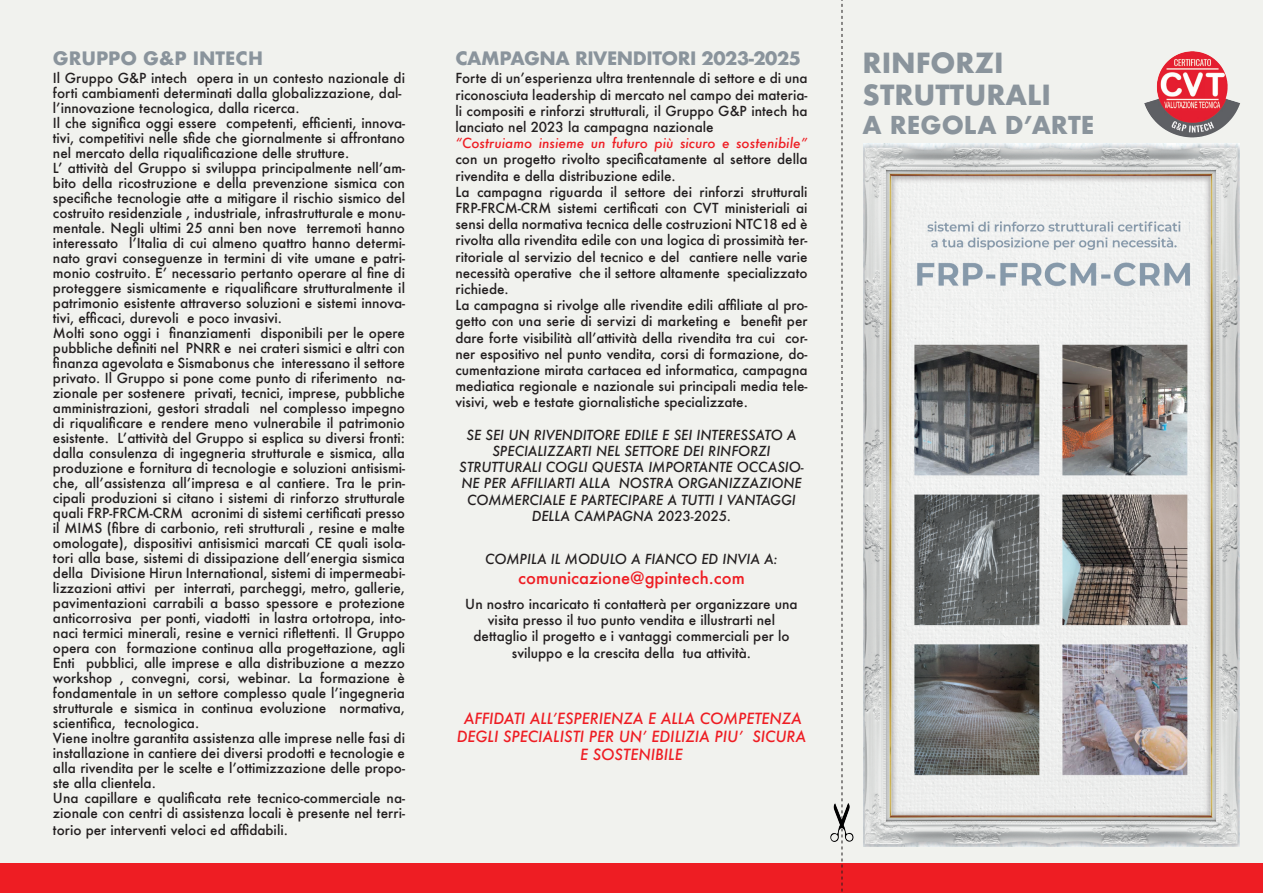
<style>
.page{position:relative;width:1263px;height:893px;background:#f1f2ee}
.page>*{position:absolute;margin:0;border:0;box-sizing:border-box;transform-origin:0 0}
.t1{font:700 27px "Futura";color:#8a949c}
.t2{font:700 24px "Futura";color:#8a949c}
.t3{font:700 18px "Futura";letter-spacing:-.025em;color:#8a949c}
.t4{font:700 18px "Futura";color:#8a949c}
.t5{font:500 16.5px "Futura";color:#ee1d23}
.t6{font:italic 500 15px "Futura";color:#ee1d23}
.t7{font:500 13.5px/15px "Futura";color:#231f20;text-align:justify}
.t8{font:italic 500 13.5px/16.2px "Futura";color:#231f20;text-align:center}
.s1{font-style:italic;color:#ee1d23}
</style>
<div class="page">
<img style="left:863px;top:144px;width:376px;height:702px">
<img style="left:1144px;top:51px;width:46px;height:60px">
<div style="left:0;top:864px;width:1263px;height:29px;background:#ee1d23"></div>
<svg style="left:842px;top:0;width:1px;height:892px"></svg>
<img style="left:834px;top:803px;width:14px;height:18px">
<p class="t4" style="left:53px;top:46px;width:212px">GRUPPO G&amp;P INTECH</p>
<p class="t7" style="left:53px;top:71px;width:354px">Il Gruppo G&amp;P intech opera in un contesto nazionale di forti cambiamenti determinati dalla globalizzazione, dal-</p>
<p class="t7" style="left:53px;top:101px;width:248px">l’innovazione tecnologica, dalla ricerca.</p>
<p class="t7" style="left:53px;top:116px;width:354px">Il che significa oggi essere competenti, efficienti, innova&shy;tivi, competitivi nelle sfide che giornalmente si affrontano nel mercato della riqualificazione delle strutture.</p>
<p class="t7" style="left:53px;top:161px;width:354px">L’ attività del Gruppo si sviluppa principalmente nell’am&shy;bito della ricostruzione e della prevenzione sismica con specifiche tecnologie atte a mitigare il rischio sismico del costruito residenziale , industriale, infrastrutturale e monu&shy;mentale. Negli ultimi 25 anni ben nove terremoti hanno interessato l’Italia di cui almeno quattro hanno determi&shy;nato gravi conseguenze in termini di vite umane e patri&shy;monio costruito. E’ necessario pertanto operare al fine di proteggere sismicamente e riqualificare strutturalmente il patrimonio esistente attraverso soluzioni e sistemi innova&shy;tivi, efficaci, durevoli e poco invasivi.</p>
<p class="t7" style="left:53px;top:326px;width:354px">Molti sono oggi i finanziamenti disponibili per le opere pubbliche definiti nel PNRR e nei crateri sismici e altri con finanza agevolata e Sismabonus che interessano il settore privato. Il Gruppo si pone come punto di riferimento na&shy;zionale per sostenere privati, tecnici, imprese, pubbliche amministrazioni, gestori stradali nel complesso impegno di riqualificare e rendere meno vulnerabile il patrimonio esistente. L’attività del Gruppo si esplica su diversi fronti: dalla consulenza di ingegneria strutturale e sismica, alla produzione e fornitura di tecnologie e soluzioni antisismi&shy;che, all’assistenza all’impresa e al cantiere. Tra le prin&shy;cipali produzioni si citano i sistemi di rinforzo strutturale quali FRP-FRCM-CRM acronimi di sistemi certificati presso il MIMS (fibre di carbonio, reti strutturali , resine e malte omologate), dispositivi antisismici marcati CE quali isola&shy;tori alla base, sistemi di dissipazione dell’energia sismica della Divisione Hirun International, sistemi di impermeabi&shy;lizzazioni attivi per interrati, parcheggi, metro, gallerie, pavimentazioni carrabili a basso spessore e protezione anticorrosiva per ponti, viadotti in lastra ortotropa, into&shy;naci termici minerali, resine e vernici riflettenti. Il Gruppo opera con formazione continua alla progettazione, agli Enti pubblici, alle imprese e alla distribuzione a mezzo workshop , convegni, corsi, webinar. La formazione è fondamentale in un settore complesso quale l’ingegneria strutturale e sismica in continua evoluzione normativa, scientifica, tecnologica.</p>
<p class="t7" style="left:53px;top:731px;width:354px">Viene inoltre garantita assistenza alle imprese nelle fasi di installazione in cantiere dei diversi prodotti e tecnologie e alla rivendita per le scelte e l’ottimizzazione delle propo&shy;ste alla clientela.</p>
<p class="t7" style="left:53px;top:790px;width:354px;line-height:15.6px">Una capillare e qualificata rete tecnico-commerciale na&shy;zionale con centri di assistenza locali è presente nel terri&shy;torio per interventi veloci ed affidabili.</p>
<p class="t3" style="left:455px;top:46px;width:347px">CAMPAGNA RIVENDITORI 2023-2025</p>
<p class="t7" style="left:455px;top:70px;width:354px;line-height:16.2px">Forte di un’esperienza ultra trentennale di settore e di una riconosciuta leadership di mercato nel campo dei materia&shy;li compositi e rinforzi strutturali, il Gruppo G&amp;P intech ha lanciato nel 2023 la campagna nazionale</p>
<p class="t7" style="left:455px;top:135px;width:354px;line-height:16.2px"><span class="s1">“Costruiamo insieme un futuro più sicuro e sostenibile” </span>con un progetto rivolto specificatamente al settore della rivendita e della distribuzione edile.</p>
<p class="t7" style="left:455px;top:184px;width:354px;line-height:16.2px">La campagna riguarda il settore dei rinforzi strutturali FRP-FRCM-CRM sistemi certificati con CVT ministeriali ai sensi della normativa tecnica delle costruzioni NTC18 ed è rivolta alla rivendita edile con una logica di prossimità ter&shy;ritoriale al servizio del tecnico e del cantiere nelle varie necessità operative che il settore altamente specializzato richiede.</p>
<p class="t7" style="left:455px;top:297px;width:354px;line-height:16.2px">La campagna si rivolge alle rivendite edili affiliate al pro&shy;getto con una serie di servizi di marketing e benefit per dare forte visibilità all’attività della rivendita tra cui cor&shy;ner espositivo nel punto vendita, corsi di formazione, do&shy;cumentazione mirata cartacea ed informatica, campagna mediatica regionale e nazionale sui principali media tele&shy;visivi, web e testate giornalistiche specializzate.</p>
<p class="t8" style="left:467px;top:427px;width:331px">SE SEI UN RIVENDITORE EDILE E SEI INTERESSATO A<br>SPECIALIZZARTI NEL SETTORE DEI RINFORZI</p>
<p class="t8" style="left:459px;top:459px;width:346px;text-align:left">STRUTTURALI COGLI QUESTA IMPORTANTE OCCASIO-<br>NE PER AFFILIARTI ALLA NOSTRA ORGANIZZAZIONE</p>
<p class="t8" style="left:467px;top:491px;width:330px">COMMERCIALE E PARTECIPARE A TUTTI I VANTAGGI<br>DELLA CAMPAGNA 2023-2025.</p>
<p class="t8" style="left:485px;top:551px;width:294px">COMPILA IL MODULO A FIANCO ED INVIA A:</p>
<p class="t5" style="left:518px;top:566px;width:228px">comunicazione@gpintech.com</p>
<p class="t7" style="left:465px;top:596px;width:334px;line-height:16.2px;text-align:center">Un nostro incaricato ti contatterà per organizzare una visita presso il tuo punto vendita e illustrarti nel</p>
<p class="t7" style="left:473px;top:628px;width:317px;line-height:16.2px;text-align:center">dettaglio il progetto e i vantaggi commerciali per lo sviluppo e la crescita della tua attività.</p>
<p class="t6" style="left:464px;top:708px;width:340px">AFFIDATI ALL’ESPERIENZA E ALLA COMPETENZA</p>
<p class="t6" style="left:457px;top:726px;width:351px">DEGLI SPECIALISTI PER UN’ EDILIZIA PIU’ SICURA</p>
<p class="t6" style="left:580px;top:744px;width:104px">E SOSTENIBILE</p>
<p class="t1" style="left:862px;top:43px;width:143px">RINFORZI</p>
<p class="t1" style="left:862px;top:76px;width:190px">STRUTTURALI</p>
<p class="t2" style="left:862px;top:108px;width:233px">A REGOLA D’ARTE</p>
</div>
